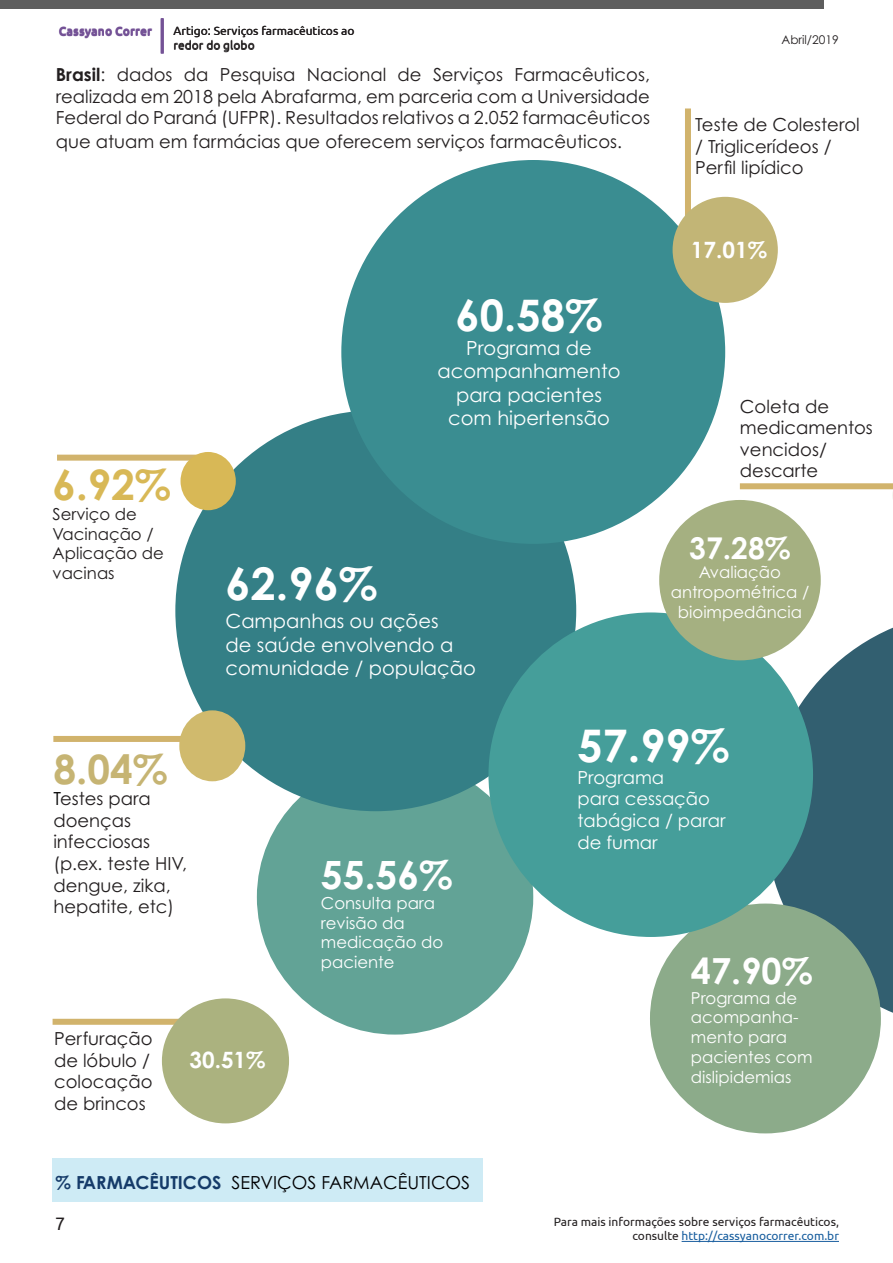
<style>
.page{position:relative;width:893px;height:1263px;background:#fff}
.page>*{position:absolute;margin:0;border:0;box-sizing:border-box;transform-origin:0 0}
.t1{font:700 45px "Century Gothic Pro";color:#fff}
.t2{font:700 43.5px "Century Gothic Pro";color:#fff}
.t3{font:700 42px "Century Gothic Pro";color:#d8b856}
.t4{font:700 40.5px "Century Gothic Pro";color:#c6b473}
.t5{font:700 39px "Century Gothic Pro";color:#fff}
.t6{font:700 36px "Century Gothic Pro";color:#fff}
.t7{font:700 30px "Century Gothic Pro";color:#fff}
.t8{font:700 22.5px "Century Gothic Pro";color:#fff}
.t9{font:19.5px/23.4px "Century Gothic Pro";color:#fff}
.t10{font:18px/21.6px "Century Gothic Pro";color:#231f20}
.t11{font:18px/21.6px "Century Gothic Pro";color:#fff}
.t12{font:18px "Century Gothic Pro";color:#000002}
.t13{font:700 18px "Century Gothic Pro";color:#153b69}
.t14{font:18px "Ubuntu";color:#231f20}
.t15{font:16.5px/19.8px "Century Gothic Pro";color:#fff}
.t16{font:16.5px/19.8px "Century Gothic Pro";color:#231f20}
.t17{font:12px/14.4px "Ubuntu";color:#231f20;text-align:right}
.t18{font:700 12px "Ubuntu";color:#745296}
.t19{font:12px "Century Gothic Pro";color:#231f20}
.s1{font-weight:700}
.s2{color:#000}
.s3{color:#175d9e}
</style>
<div class="page">
<hr style="left:682px;top:1241px;width:157px;height:1px;background:#175d9e">
<div style="left:161px;top:18px;width:3px;height:35px;border:2px solid #745296"></div>
<div style="left:0;top:0;width:823px;height:9px;background:#5e5e5e"></div>
<svg style="left:765px;top:611px;width:128px;height:402px;fill:#325f70"></svg>
<div style="left:685px;top:108px;width:6px;height:133px;background:#d1b36c"></div>
<div style="left:740px;top:483px;width:153px;height:6px;background:#d1b36c"></div>
<div style="left:53px;top:1019px;width:132px;height:6px;background:#d1b36c"></div>
<div style="left:57px;top:455px;width:144px;height:6px;background:#d1b36c"></div>
<div style="left:53px;top:736px;width:133px;height:6px;background:#d1b36c"></div>
<div style="left:53px;top:1159px;width:430px;height:43px;background:#ceebf5"></div>
<div style="left:257px;top:759px;width:276px;height:275px;background:#62a396;border-radius:50%"></div>
<div style="left:650px;top:903px;width:231px;height:230px;background:#8cab8a;border-radius:50%"></div>
<div style="left:162px;top:998px;width:127px;height:125px;background:#abb27f;border-radius:50%"></div>
<div style="left:175px;top:410px;width:401px;height:401px;background:#347f86;border-radius:50%"></div>
<div style="left:341px;top:160px;width:384px;height:384px;background:#3a8d91;border-radius:50%"></div>
<div style="left:673px;top:197px;width:105px;height:106px;background:#c2b576;border-radius:50%"></div>
<div style="left:181px;top:452px;width:55px;height:58px;background:#d8b856;border-radius:50%"></div>
<div style="left:488px;top:612px;width:325px;height:325px;background:#459e9a;border-radius:50%"></div>
<div style="left:659px;top:500px;width:162px;height:160px;background:#a5b081;border-radius:50%"></div>
<div style="left:179px;top:710px;width:66px;height:71px;background:#d0ba6d;border-radius:50%"></div>
<div style="left:161px;top:19px;width:3px;height:35px;border:2px solid #745296"></div>
<p class="t18" style="left:59px;top:25px;width:95px">Cassyano Correr</p>
<p class="t17" style="left:173px;top:24px;width:182px;text-align:left">Artigo: Serviços farmacêuticos ao redor do globo</p>
<p class="t10" style="left:56px;top:64px;width:596px;text-align:justify"><span class="s1">Brasil</span>: dados da Pesquisa Nacional de Serviços Farmacêuticos, realizada em 2018 pela Abrafarma, em parceria com a Universidade Federal do Paraná (UFPR). Resultados relativos a 2.052 farmacêuticos</p>
<p class="t10" style="left:56px;top:130px;width:568px">que atuam em farmácias que oferecem serviços farmacêuticos.</p>
<p class="t19" style="left:781px;top:33px;width:59px">Abril/2019</p>
<p class="t10" style="left:695px;top:114px;width:166px">Teste de Colesterol / Triglicerídeos /<br>Perfil lipídico</p>
<p class="t3" style="left:53px;top:458px;width:120px">6.92%</p>
<p class="t16" style="left:53px;top:504px;width:113px">Serviço de<br>Vacinação /<br>Aplicação de vacinas</p>
<p class="t1" style="left:225px;top:556px;width:154px">62.96%</p>
<p class="t2" style="left:455px;top:289px;width:149px">60.58%</p>
<p class="t9" style="left:438px;top:336px;width:184px;text-align:center">Programa de acompanhamento</p>
<p class="t9" style="left:456px;top:383px;width:147px">para pacientes</p>
<p class="t9" style="left:448px;top:406px;width:163px">com hipertensão</p>
<p class="t9" style="left:225px;top:609px;width:252px">Campanhas ou ações<br>de saúde envolvendo a comunidade / população</p>
<p class="t8" style="left:691px;top:236px;width:78px">17.01%</p>
<p class="t10" style="left:740px;top:395px;width:134px">Coleta de medicamentos vencidos/ descarte</p>
<p class="t7" style="left:689px;top:529px;width:103px">37.28%</p>
<p class="t15" style="left:671px;top:562px;width:140px;text-align:center">Avaliação antropométrica / bioimpedância</p>
<p class="t4" style="left:53px;top:744px;width:116px">8.04%</p>
<p class="t10" style="left:53px;top:788px;width:135px"><span class="s2">T</span>estes para doenças infecciosas (p.ex. teste HIV, dengue, zika, hepatite, etc)</p>
<p class="t10" style="left:54px;top:1027px;width:100px">Perfuração de lóbulo / colocação de brincos</p>
<p class="t8" style="left:190px;top:1046px;width:78px">30.51%</p>
<p class="t5" style="left:321px;top:850px;width:133px">55.56%</p>
<p class="t15" style="left:321px;top:893px;width:124px">Consulta para revisão da medicação do paciente</p>
<p class="t13" style="left:56px;top:1171px;width:167px">% FARMACÊUTICOS</p>
<p class="t12" style="left:232px;top:1171px;width:240px">SERVIÇOS FARMACÊUTICOS</p>
<p class="t14" style="left:55px;top:1213px;width:12px">7</p>
<p class="t1" style="left:577px;top:718px;width:154px">57.99%</p>
<p class="t11" style="left:577px;top:766px;width:150px">Programa<br>para cessação tabágica / parar de fumar</p>
<p class="t6" style="left:691px;top:948px;width:123px">47.90%</p>
<p class="t15" style="left:691px;top:987px;width:123px">Programa de acompanha&shy;mento para pacientes com dislipidemias</p>
<p class="t17" style="left:554px;top:1214px;width:287px">Para mais informações sobre serviços farmacêuticos, consulte <span class="s3">http://cassyanocorrer.com.br</span></p>
</div>
